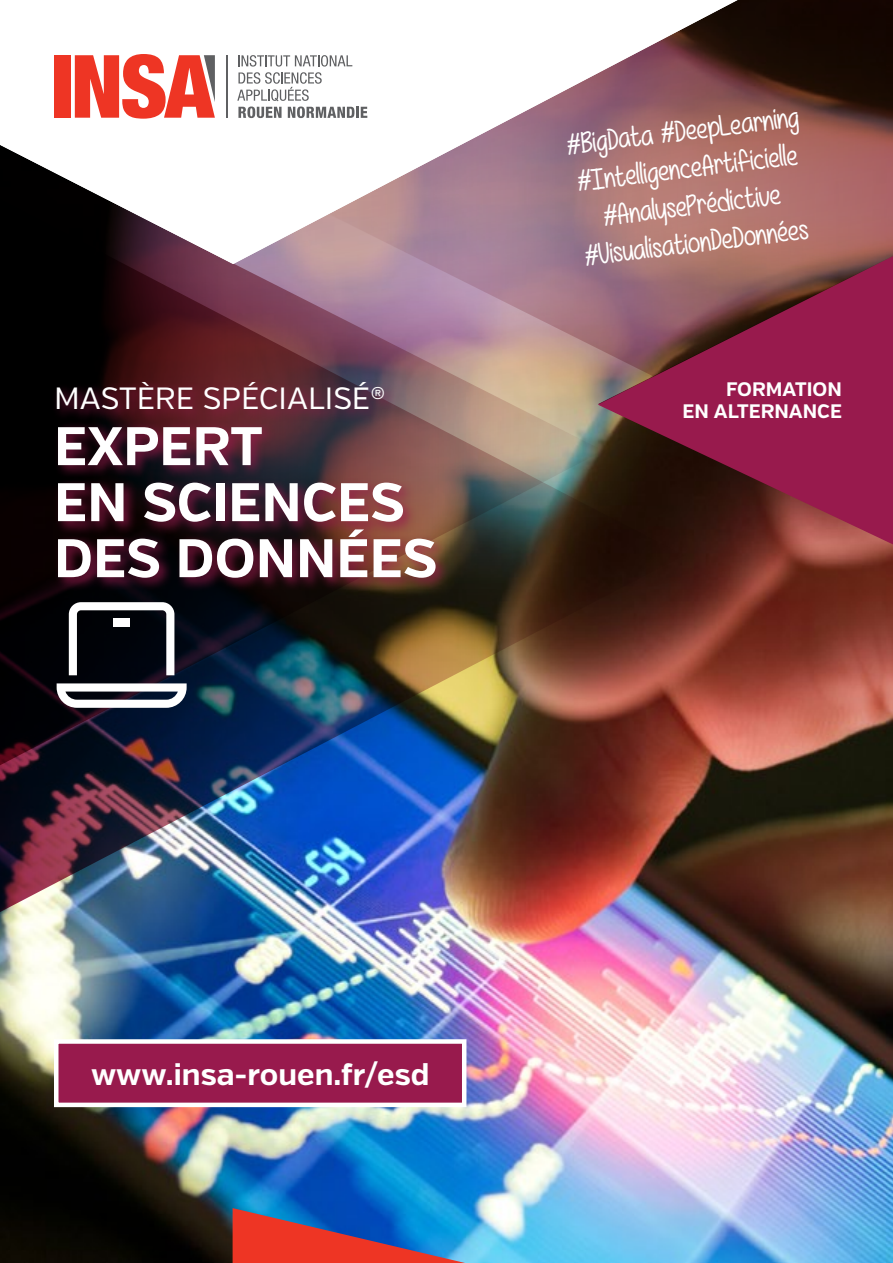
<style>
.page{position:relative;width:893px;height:1263px;background:#fff}
.page>*{position:absolute;margin:0;border:0;box-sizing:border-box;transform-origin:0 0}
.t1{font:700 54.15px/55.9px "Verb";color:#fff}
.t2{font:30.75px "Verb";color:#fff}
.t3{font:700 30px "Verb";color:#fff}
.t4{font:30px "Mf Really Awesome";color:#fff}
.t5{font:700 19.5px/22.5px "Verb";color:#fff;text-align:right}
</style>
<div class="page">
<img style="left:0;top:769px;width:893px;height:494px">
<svg style="left:683px;top:554px;width:210px;height:215px;background:#8f4436"></svg>
<svg style="left:683px;top:544px;width:210px;height:10px;background:#844135"></svg>
<img style="left:0;top:264px;width:683px;height:666px">
<svg style="left:233px;top:1208px;width:232px;height:55px;background:#7b5678"></svg>
<img style="left:303px;top:0;width:590px;height:507px">
<svg style="left:0;top:0;width:737px;height:264px"></svg>
<hr style="left:226px;top:55px;width:1px;height:63px;background:#5f6062">
<div style="left:54px;top:55px;width:16px;height:63px;background:#ee3524"></div>
<svg style="left:75px;top:54px;width:148px;height:68px"></svg>
<svg style="left:237px;top:55px;width:130px;height:66px"></svg>
<svg style="left:57px;top:683px;width:130px;height:25px"></svg>
<svg style="left:69px;top:602px;width:105px;height:73px"></svg>
<div style="left:113px;top:618px;width:17px;height:8px;background:#fff"></div>
<svg style="left:598px;top:256px;width:295px;height:288px;background:#7d2a42"></svg>
<div style="left:56px;top:1041px;width:408px;height:64px;background:#981a4d"></div>
<div style="left:54px;top:1039px;width:412px;height:68px;border:4px solid #fff"></div>
<div style="left:52px;top:378px;width:398px;height:213px;background:#981a4d;opacity:.75"></div>
<svg style="left:566px;top:110px;width:234px;height:156px;background:#ab7471"></svg>
<p class="t2" style="left:54px;top:380px;width:333px">MASTÈRE SPÉCIALISÉ®</p>
<p class="t1" style="left:54px;top:419px;width:385px">EXPERT<br>EN SCIENCES<br>DES DONNÉES</p>
<p class="t4" style="left:602px;top:160px;width:78px;rotate:-7deg">■▼ ●● ■</p>
<p class="t4" style="left:611px;top:235px;width:198px;rotate:-7deg">▲◆ ●▲ ▼□■ □■■ ▲</p>
<p class="t5" style="left:683px;top:378px;width:161px">FORMATION<br>EN ALTERNANCE</p>
<p class="t3" style="left:91px;top:1056px;width:340px">www.insa-rouen.fr/esd</p>
</div>
